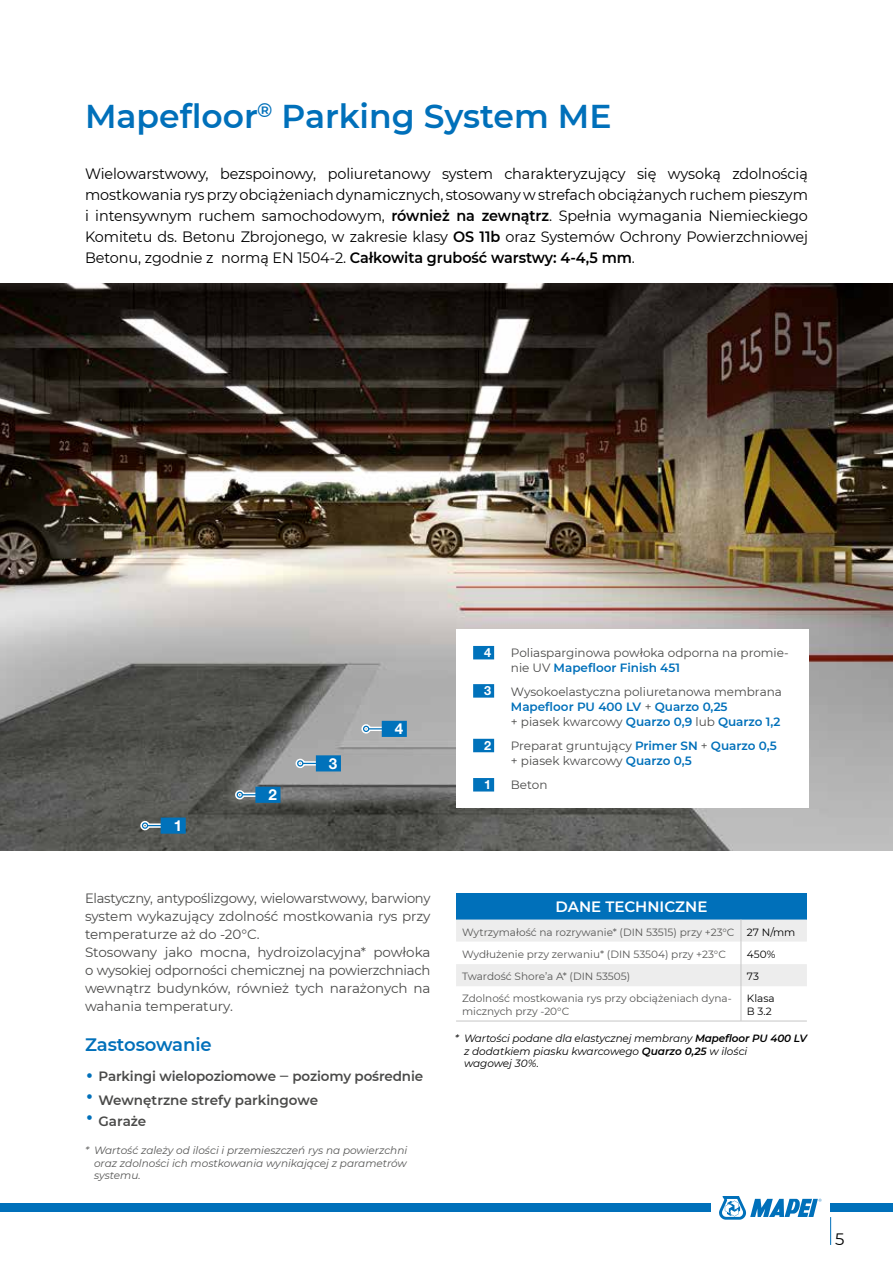
<style>
.page{position:relative;width:893px;height:1263px;background:#fff}
.page>*{position:absolute;margin:0;border:0;box-sizing:border-box;transform-origin:0 0}
.t1{font:600 33px "Montserrat";color:#0070ba}
.t2{font:600 18px "Montserrat";letter-spacing:-.005em;color:#0070ba}
.t3{font:16.5px "Montserrat";color:#000}
.t4{font:700 15.15px "Helvetica Neue LTW1 G";color:#fff}
.t5{font:15px/21px "Montserrat";letter-spacing:-.005em;color:#000;text-align:justify;scale:.96 1}
.t6{font:600 15px "Montserrat";color:#fff}
.t7{font:13.5px/18px "Montserrat";letter-spacing:-.015em;color:#4a4a49}
.t8{font:600 13.5px "Montserrat";letter-spacing:-.01em;color:#4a4a49}
.t9{font:700 12.75px "Helvetica Neue LTW1 G";color:#fff}
.t10{font:12px/15px "Montserrat";color:#4a4a49}
.t11{font:10.5px/22.2px "Montserrat";color:#575756}
.t12{font:italic 10.5px/12.6px "Montserrat";color:#575756;text-align:justify}
.t13{font:italic 10.5px/12.6px "Montserrat";letter-spacing:-.01em;color:#000}
.t14{font:10.5px/12.6px "Montserrat";color:#000}
.s1{font-weight:600}
.s2{font-weight:400;font-size:30px;color:#0070ba}
.s3{font-weight:600;color:#0070ba}
.s4{color:#000}
</style>
<div class="page">
<svg style="left:830px;top:1217px;width:1px;height:28px"></svg>
<svg style="left:719px;top:1196px;width:102px;height:24px"></svg>
<div style="left:0;top:1204px;width:710px;height:8px;background:#0070ba"></div>
<div style="left:830px;top:1204px;width:63px;height:8px;background:#0070ba"></div>
<img style="left:0;top:284px;width:893px;height:566px">
<svg style="left:139px;top:817px;width:47px;height:17px"></svg>
<svg style="left:234px;top:787px;width:46px;height:16px"></svg>
<svg style="left:295px;top:755px;width:46px;height:16px"></svg>
<svg style="left:360px;top:721px;width:47px;height:16px"></svg>
<div style="left:456px;top:893px;width:351px;height:26px;background:#0070ba"></div>
<svg style="left:456px;top:919px;width:351px;height:67px"></svg>
<hr style="left:741px;top:986px;width:1px;height:35px;background:#c6c6c6">
<hr style="left:456px;top:1021px;width:285px;height:1px;background:#c6c6c6">
<hr style="left:741px;top:1021px;width:66px;height:1px;background:#c6c6c6">
<div style="left:456px;top:629px;width:353px;height:179px;background:#fff"></div>
<svg style="left:473px;top:778px;width:21px;height:13px"></svg>
<svg style="left:473px;top:739px;width:21px;height:13px"></svg>
<svg style="left:473px;top:684px;width:21px;height:14px"></svg>
<svg style="left:473px;top:646px;width:21px;height:13px"></svg>
<h1 class="t1" style="left:85px;top:93px;width:528px">Mapefloor<sup>®</sup> Parking System ME</h1>
<p class="t5" style="left:85px;top:162px;width:754px">Wielowarstwowy, bezspoinowy, poliuretanowy system charakteryzujący się wysoką zdolnością mostkowania rys przy obciążeniach dynamicznych, stosowany w strefach obciążanych ruchem pieszym i intensywnym ruchem samochodowym, <span class="s1">również na zewnątrz</span>. Spełnia wymagania Niemieckiego Komitetu ds. Betonu Zbrojonego, w zakresie klasy <span class="s1">OS 11b</span> oraz Systemów Ochrony Powierzchniowej Betonu, zgodnie z normą EN 1504-2. <span class="s1">Całkowita grubość warstwy: 4-4,5 mm</span>.</p>
<p class="t4" style="left:174px;top:816px;width:10px">1</p>
<p class="t4" style="left:268px;top:785px;width:10px">2</p>
<p class="t4" style="left:329px;top:754px;width:10px">3</p>
<p class="t4" style="left:395px;top:719px;width:10px">4</p>
<p class="t7" style="left:85px;top:888px;width:347px">Elastyczny, antypoślizgowy, wielowarstwowy, barwiony system wykazujący zdolność mostkowania rys przy temperaturze aż do -20°C.<br>Stosowany jako mocna, hydroizolacyjna* powłoka o wysokiej odporności chemicznej na powierzchniach wewnątrz budynków, również tych narażonych na wahania temperatury.</p>
<p class="t2" style="left:85px;top:1032px;width:128px">Zastosowanie</p>
<p class="t8" style="left:85px;top:1067px;width:340px"><span class="s2">•</span> Parkingi wielopoziomowe ‒ poziomy pośrednie</p>
<p class="t8" style="left:85px;top:1091px;width:235px"><span class="s2">•</span> Wewnętrzne strefy parkingowe</p>
<p class="t8" style="left:85px;top:1112px;width:63px"><span class="s2">•</span> Garaże</p>
<p class="t12" style="left:94px;top:1143px;width:315px;text-indent:-9px">* Wartość zależy od ilości i przemieszczeń rys na powierzchni oraz zdolności ich mostkowania wynikającej z parametrów systemu.</p>
<p class="t9" style="left:484px;top:645px;width:9px">4</p>
<p class="t10" style="left:511px;top:645px;width:279px">Poliasparginowa powłoka odporna na promie&shy;nie UV <span class="s3">Mapefloor Finish 451</span></p>
<p class="t10" style="left:511px;top:684px;width:273px">Wysokoelastyczna poliuretanowa membrana<br><span class="s3">Mapefloor PU 400 LV</span> + <span class="s3">Quarzo 0,25<br></span>+ piasek kwarcowy <span class="s3">Quarzo 0,9</span> lub <span class="s3">Quarzo 1,2</span></p>
<p class="t10" style="left:511px;top:738px;width:267px">Preparat gruntujący <span class="s3">Primer SN</span> + <span class="s3">Quarzo 0,5 </span>+ piasek kwarcowy <span class="s3">Quarzo 0,5</span></p>
<p class="t10" style="left:511px;top:777px;width:38px">Beton</p>
<p class="t9" style="left:484px;top:683px;width:9px">3</p>
<p class="t9" style="left:484px;top:738px;width:9px">2</p>
<p class="t9" style="left:484px;top:777px;width:9px">1</p>
<p class="t6" style="left:555px;top:896px;width:153px">DANE TECHNICZNE</p>
<p class="t11" style="left:462px;top:920px;width:335px">Wytrzymałość na rozrywanie* (DIN 53515) przy +23°C <span class="s4">27 N/mm<br></span>Wydłużenie przy zerwaniu* (DIN 53504) przy +23°C</p>
<p class="t14" style="left:747px;top:947px;width:30px">450%</p>
<p class="t11" style="left:462px;top:965px;width:170px">Twardość Shore’a A* (DIN 53505)</p>
<p class="t14" style="left:747px;top:970px;width:14px">73</p>
<p class="t11" style="left:462px;top:992px;width:271px;line-height:12.6px">Zdolność mostkowania rys przy obciążeniach dyna&shy;micznych przy -20°C</p>
<p class="t14" style="left:747px;top:992px;width:29px">Klasa<br>B 3.2</p>
<p class="t13" style="left:464px;top:1032px;width:345px;text-indent:-9px">* Wartości podane dla elastycznej membrany <span class="s1">Mapefloor PU 400 LV </span>z dodatkiem piasku kwarcowego <span class="s1">Quarzo 0,25</span> w ilości<br>wagowej 30%.</p>
<p class="t3" style="left:835px;top:1228px;width:11px">5</p>
</div>
